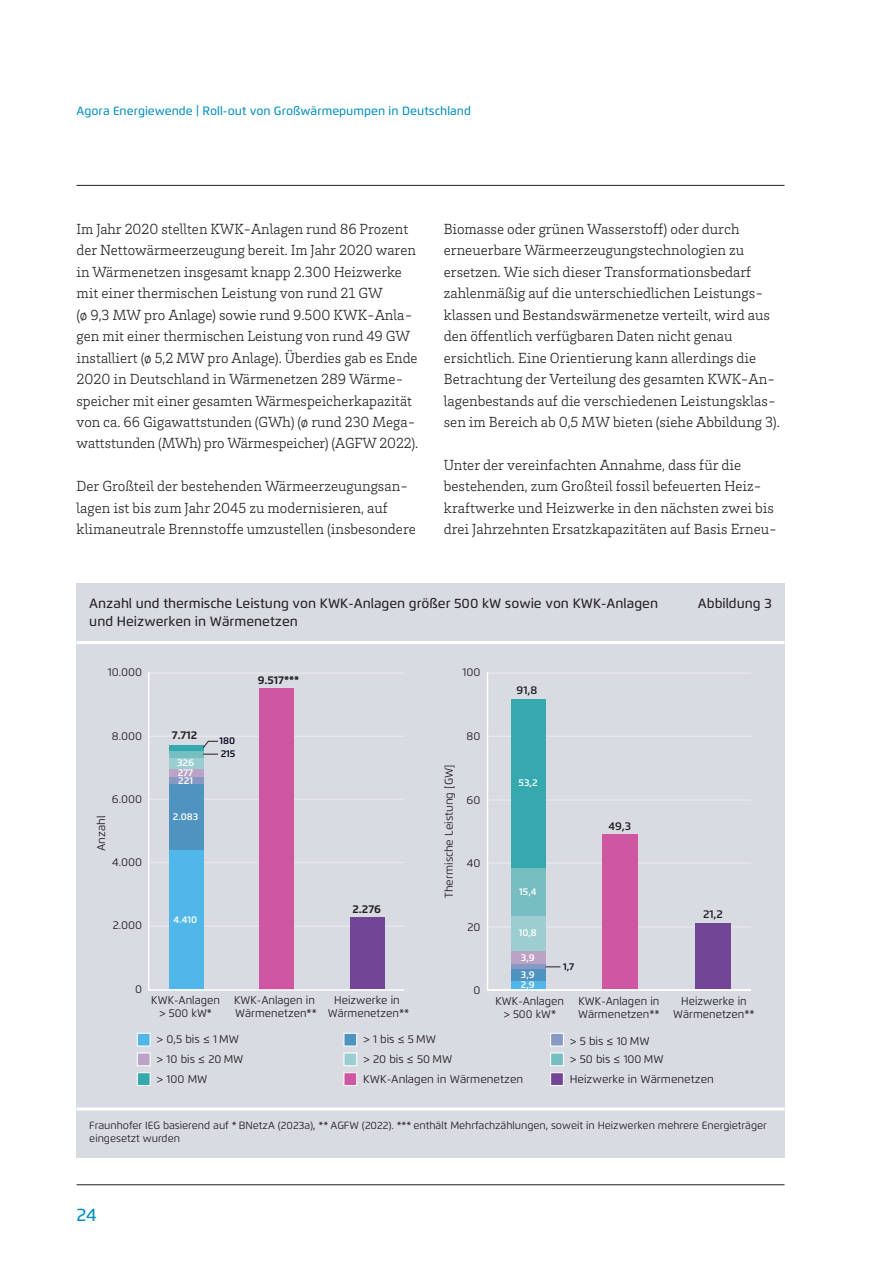
<style>
.page{position:relative;width:893px;height:1263px;background:#fff}
.page>*{position:absolute;margin:0;border:0;box-sizing:border-box;transform-origin:0 0}
.t1{font:500 18px "Flexo";color:#008fc0}
.Bodytext{font:300 15px/21.5px "Brix Slab";color:#231f20}
.t2{font:500 13.5px/18px "Flexo";color:#231f20}
.t3{font:500 12px "Flexo";letter-spacing:.005em;color:#008fc0}
.t4{font:11.25px/13.5px "Flexo";color:#231f20;text-align:center}
.t5{font:700 11.25px "Flexo";color:#231f20}
.t6{font:600 11.25px "Flexo";color:#231f20}
.t7{font:10.5px/13.5px "Flexo";letter-spacing:-.005em;color:#231f20}
.t8{font:600 9.75px "Flexo";color:#fff}
.t9{font:600 9.75px "Flexo";color:#000014}
</style>
<div class="page">
<hr style="left:77px;top:1184px;width:707px;height:1px;background:#231f20">
<hr style="left:77px;top:185px;width:707px;height:1px;background:#231f20">
<div style="left:77px;top:584px;width:707px;height:574px;background:#d9dbe3"></div>
<hr style="left:77px;top:641px;width:707px;height:3px;background:#fff">
<hr style="left:77px;top:1107px;width:707px;height:3px;background:#fff">
<svg style="left:148px;top:672px;width:256px;height:319px"></svg>
<svg style="left:486px;top:672px;width:265px;height:319px"></svg>
<hr style="left:488px;top:989px;width:263px;height:2px;background:#fff">
<div style="left:137px;top:1033px;width:13px;height:13px;background:#50b7e8;border:1px solid #fff"></div>
<div style="left:344px;top:1033px;width:13px;height:13px;background:#4f93c0;border:1px solid #fff"></div>
<div style="left:550px;top:1033px;width:14px;height:13px;background:#8899c4;border:1px solid #fff"></div>
<div style="left:137px;top:1052px;width:13px;height:14px;background:#bba3c6;border:1px solid #fff"></div>
<div style="left:344px;top:1052px;width:13px;height:14px;background:#9cced1;border:1px solid #fff"></div>
<div style="left:550px;top:1052px;width:14px;height:14px;background:#77bec3;border:1px solid #fff"></div>
<div style="left:137px;top:1072px;width:13px;height:14px;background:#36a9af;border:1px solid #fff"></div>
<div style="left:344px;top:1072px;width:13px;height:14px;background:#cf56a0;border:1px solid #fff"></div>
<div style="left:550px;top:1072px;width:14px;height:14px;background:#734695;border:1px solid #fff"></div>
<svg style="left:202px;top:740px;width:17px;height:15px"></svg>
<svg style="left:545px;top:966px;width:15px;height:1px"></svg>
<p class="t3" style="left:77px;top:103px;width:396px">Agora Energiewende | Roll-out von Großwärmepumpen in Deutschland</p>
<p class="Bodytext" style="left:77px;top:218px;width:343px">Im Jahr 2020 stellten KWK-Anlagen rund 86 Prozent der Nettowärmeerzeugung bereit. Im Jahr 2020 waren in Wärmenetzen insgesamt knapp 2.300 Heizwerke mit einer thermischen Leistung von rund 21 GW<br>(ø 9,3 MW pro Anlage) sowie rund 9.500 KWK-Anla&shy;gen mit einer thermischen Leistung von rund 49 GW installiert (ø 5,2 MW pro Anlage). Überdies gab es Ende 2020 in Deutschland in Wärmenetzen 289 Wärme&shy;speicher mit einer gesamten Wärmespeicherkapazität von ca. 66 Gigawattstunden (GWh) (ø rund 230 Mega&shy;wattstunden (MWh) pro Wärmespeicher) (AGFW 2022).</p>
<p class="Bodytext" style="left:77px;top:475px;width:341px">Der Großteil der bestehenden Wärmeerzeugungsan&shy;lagen ist bis zum Jahr 2045 zu modernisieren, auf klimaneutrale Brennstoffe umzustellen (insbesondere</p>
<p class="Bodytext" style="left:444px;top:218px;width:338px">Biomasse oder grünen Wasserstoff) oder durch erneuerbare Wärmeerzeugungstechnologien zu ersetzen. Wie sich dieser Transformationsbedarf zahlenmäßig auf die unterschiedlichen Leistungs&shy;klassen und Bestandswärmenetze verteilt, wird aus den öffentlich verfügbaren Daten nicht genau ersichtlich. Eine Orientierung kann allerdings die Betrachtung der Verteilung des gesamten KWK-An&shy;lagenbestands auf die verschiedenen Leistungsklas&shy;sen im Bereich ab 0,5 MW bieten (siehe Abbildung 3).</p>
<p class="Bodytext" style="left:444px;top:454px;width:335px">Unter der vereinfachten Annahme, dass für die bestehenden, zum Großteil fossil befeuerten Heiz&shy;kraftwerke und Heizwerke in den nächsten zwei bis drei Jahrzehnten Ersatzkapazitäten auf Basis Erneu-</p>
<p class="t2" style="left:89px;top:594px;width:570px">Anzahl und thermische Leistung von KWK-Anlagen größer 500 kW sowie von KWK-Anlagen und Heizwerken in Wärmenetzen</p>
<p class="t2" style="left:698px;top:594px;width:75px">Abbildung 3</p>
<p class="t4" style="left:108px;top:666px;width:36px">10.000</p>
<p class="t5" style="left:258px;top:673px;width:43px">9.517***</p>
<p class="t4" style="left:462px;top:666px;width:19px">100</p>
<p class="t6" style="left:516px;top:683px;width:22px">91,8</p>
<p class="t4" style="left:112px;top:729px;width:32px">8.000</p>
<p class="t5" style="left:172px;top:728px;width:27px">7.712</p>
<p class="t9" style="left:220px;top:734px;width:17px">180</p>
<p class="t4" style="left:467px;top:729px;width:15px">80</p>
<p class="t9" style="left:221px;top:748px;width:16px">215</p>
<p class="t4" style="left:112px;top:792px;width:32px">6.000</p>
<p class="t4" style="left:95px;top:851px;width:37px;rotate:-90deg">Anzahl</p>
<p class="t4" style="left:112px;top:855px;width:32px">4.000</p>
<p class="t8" style="left:177px;top:757px;width:18px">326</p>
<p class="t8" style="left:178px;top:767px;width:17px">277</p>
<p class="t8" style="left:178px;top:775px;width:16px">221</p>
<p class="t8" style="left:173px;top:810px;width:27px">2.083</p>
<p class="t4" style="left:442px;top:898px;width:135px;rotate:-90deg">Thermische Leistung [GW]</p>
<p class="t4" style="left:467px;top:793px;width:15px">60</p>
<p class="t4" style="left:467px;top:856px;width:15px">40</p>
<p class="t8" style="left:519px;top:777px;width:20px">53,2</p>
<p class="t8" style="left:519px;top:885px;width:19px">15,4</p>
<p class="t6" style="left:608px;top:819px;width:24px">49,3</p>
<p class="t4" style="left:113px;top:919px;width:31px">2.000</p>
<p class="t8" style="left:174px;top:913px;width:25px">4.410</p>
<p class="t5" style="left:352px;top:902px;width:30px">2.276</p>
<p class="t4" style="left:467px;top:920px;width:15px">20</p>
<p class="t8" style="left:519px;top:927px;width:20px">10,8</p>
<p class="t6" style="left:703px;top:907px;width:21px">21,2</p>
<p class="t8" style="left:521px;top:951px;width:15px">3,9</p>
<p class="t8" style="left:521px;top:968px;width:15px">3,9</p>
<p class="t9" style="left:563px;top:960px;width:13px">1,7</p>
<p class="t4" style="left:135px;top:982px;width:9px">0</p>
<p class="t4" style="left:151px;top:993px;width:70px">KWK-Anlagen &gt; 500 kW*</p>
<p class="t4" style="left:234px;top:993px;width:84px;text-align:left">KWK-Anlagen in<br>Wärmenetzen**</p>
<p class="t4" style="left:328px;top:993px;width:83px">Heizwerke in<br>Wärmenetzen**</p>
<p class="t4" style="left:473px;top:983px;width:9px">0</p>
<p class="t8" style="left:521px;top:979px;width:15px">2,9</p>
<p class="t4" style="left:495px;top:994px;width:70px">KWK-Anlagen &gt; 500 kW*</p>
<p class="t4" style="left:578px;top:994px;width:83px;text-align:left">KWK-Anlagen in<br>Wärmenetzen**</p>
<p class="t4" style="left:673px;top:994px;width:83px">Heizwerke in<br>Wärmenetzen**</p>
<p class="t4" style="left:157px;top:1032px;width:84px">&gt; 0,5 bis ≤ 1 MW</p>
<p class="t4" style="left:363px;top:1032px;width:74px">&gt; 1 bis ≤ 5 MW</p>
<p class="t4" style="left:570px;top:1035px;width:81px">&gt; 5 bis ≤ 10 MW</p>
<p class="t4" style="left:157px;top:1053px;width:88px">&gt; 10 bis ≤ 20 MW</p>
<p class="t4" style="left:363px;top:1053px;width:91px">&gt; 20 bis ≤ 50 MW</p>
<p class="t4" style="left:570px;top:1053px;width:95px">&gt; 50 bis ≤ 100 MW</p>
<p class="t4" style="left:157px;top:1072px;width:52px">&gt; 100 MW</p>
<p class="t4" style="left:363px;top:1072px;width:162px">KWK-Anlagen in Wärmenetzen</p>
<p class="t4" style="left:570px;top:1072px;width:146px">Heizwerke in Wärmenetzen</p>
<p class="t7" style="left:89px;top:1118px;width:679px">Fraunhofer IEG basierend auf * BNetzA (2023a), ** AGFW (2022). *** enthält Mehrfachzählungen, soweit in Heizwerken mehrere Energieträger eingesetzt wurden</p>
<p class="t1" style="left:77px;top:1203px;width:22px">24</p>
</div>
